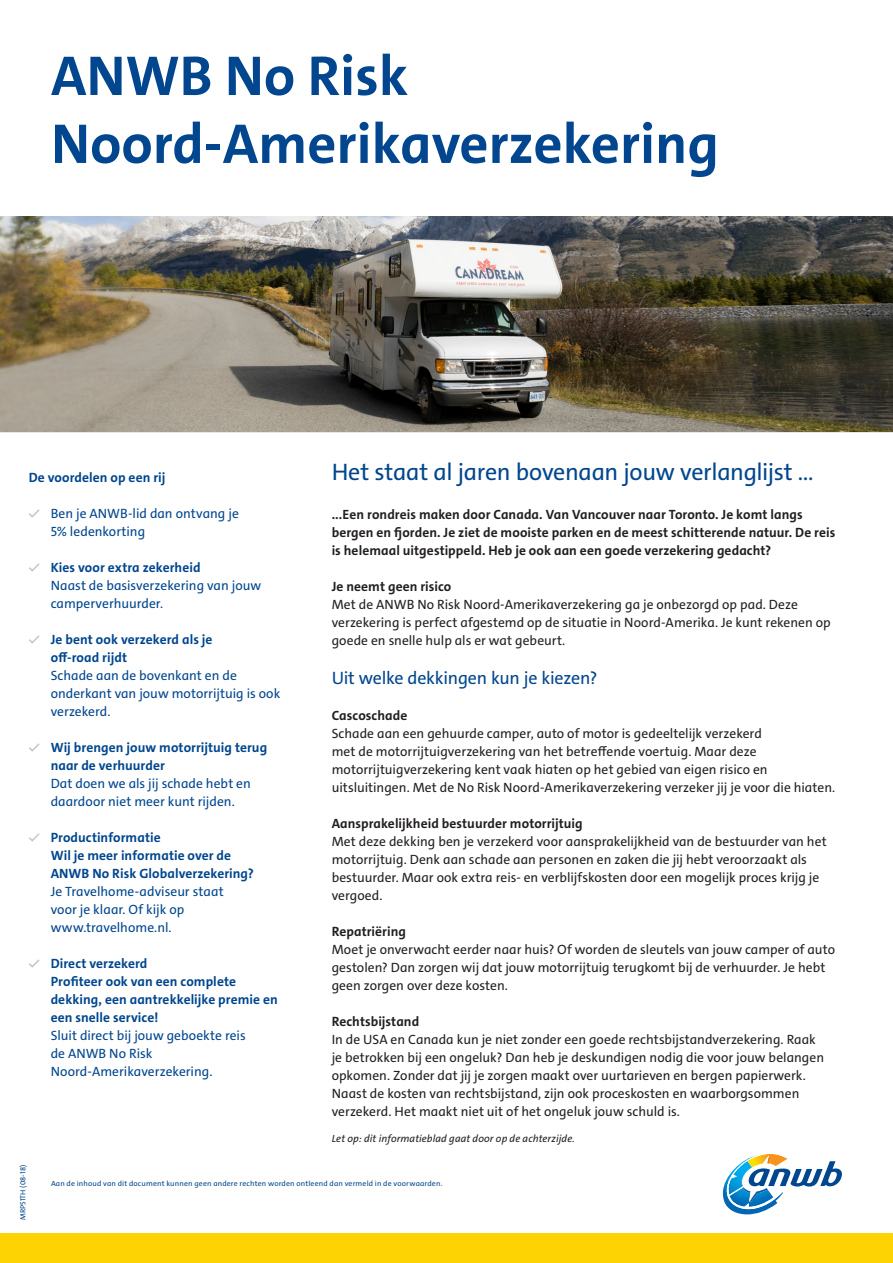
<style>
.page{position:relative;width:893px;height:1263px;background:#fff}
.page>*{position:absolute;margin:0;border:0;box-sizing:border-box;transform-origin:0 0}
.Poppins_-_Header{font:700 56.55px/67.9px "The Sans C4 s";color:#01468e}
.Poppins_-_SubKop{font:24px "The Sans C4 s";letter-spacing:-.015em;color:#01468e}
.Poppins_-_SubKop-2{font:18px "The Sans C4 s";letter-spacing:-.01em;color:#01468e}
.Poppins_-_Platte_Tks{font:13.5px/18px "The Sans C4 s";color:#231f20}
.Poppins_-_Platte_Tks-2{font:13.5px/18px "The Sans C4 s";color:#01468e}
.Poppins_-_Platte_Tks-3{font:700 13.5px/18px "The Sans C4 s";letter-spacing:.005em;color:#01468e}
.Poppins_-_Platte_Tks-4{font:700 13.5px/18px "The Sans C4 s";letter-spacing:.005em;color:#231f20}
.Poppins_-_Platte_Tks-5{font:italic 10.5px "The Sans C4 s";letter-spacing:.01em;color:#231f20}
.Poppins_-_Platte_Tks-6{font:7.5px "The Sans C4 s";letter-spacing:.02em;color:#01468e;scale:1.04 1}
.Poppins_-_Platte_Tks-7{font:7.5px "The Sans C4 s";letter-spacing:.02em;color:#01468e}
.s1{font-weight:700}
.s2{font-weight:400}
</style>
<div class="page">
<svg style="left:29px;top:509px;width:11px;height:9px"></svg>
<svg style="left:29px;top:563px;width:11px;height:9px"></svg>
<svg style="left:29px;top:635px;width:11px;height:9px"></svg>
<svg style="left:29px;top:743px;width:11px;height:9px"></svg>
<svg style="left:29px;top:833px;width:11px;height:9px"></svg>
<svg style="left:29px;top:959px;width:11px;height:9px"></svg>
<img style="left:0;top:216px;width:893px;height:216px">
<div style="left:0;top:1233px;width:893px;height:30px;background:#fed304"></div>
<svg style="left:723px;top:1154px;width:119px;height:61px"></svg>
<p class="Poppins_-_Header" style="left:51px;top:42px;width:669px">ANWB No Risk<br>Noord-Amerikaverzekering</p>
<p class="Poppins_-_Platte_Tks-3" style="left:29px;top:468px;width:138px">De voordelen op een rij</p>
<p class="Poppins_-_Platte_Tks-2" style="left:51px;top:504px;width:190px">Ben je ANWB-lid dan ontvang je<br>5% ledenkorting</p>
<p class="Poppins_-_Platte_Tks-2" style="left:51px;top:558px;width:212px"><span class="s1">Kies voor extra zekerheid<br></span>Naast de basisverzekering van jouw camperverhuurder.</p>
<p class="Poppins_-_Platte_Tks-2" style="left:51px;top:630px;width:231px"><span class="s1">Je bent ook verzekerd als je<br>off-road rijdt<br></span>Schade aan de bovenkant en de onderkant van jouw motorrijtuig is ook verzekerd.</p>
<p class="Poppins_-_Platte_Tks-2" style="left:51px;top:738px;width:218px"><span class="s1">Wij brengen jouw motorrijtuig terug naar de verhuurder<br></span>Dat doen we als jij schade hebt en daardoor niet meer kunt rijden.</p>
<p class="Poppins_-_Platte_Tks-3" style="left:51px;top:828px;width:205px">Productinformatie<br>Wil je meer informatie over de<br>ANWB No Risk Globalverzekering?<br><span class="s2">Je Travelhome-adviseur staat<br>voor je klaar. Of kijk op www.travelhome.nl.</span></p>
<p class="Poppins_-_Platte_Tks-3" style="left:51px;top:954px;width:229px">Direct verzekerd<br>Profiteer ook van een complete dekking, een aantrekkelijke premie en een snelle service!<br><span class="s2">Sluit direct bij jouw geboekte reis<br>de ANWB No Risk<br>Noord-Amerikaverzekering.</span></p>
<p class="Poppins_-_SubKop" style="left:332px;top:456px;width:484px">Het staat al jaren bovenaan jouw verlanglijst …</p>
<p class="Poppins_-_Platte_Tks-4" style="left:332px;top:505px;width:505px">...Een rondreis maken door Canada. Van Vancouver naar Toronto. Je komt langs bergen en fjorden. Je ziet de mooiste parken en de meest schitterende natuur. De reis is helemaal uitgestippeld. Heb je ook aan een goede verzekering gedacht?</p>
<p class="Poppins_-_Platte_Tks-4" style="left:332px;top:577px;width:121px">Je neemt geen risico</p>
<p class="Poppins_-_Platte_Tks" style="left:332px;top:595px;width:501px">Met de ANWB No Risk Noord-Amerikaverzekering ga je onbezorgd op pad. Deze verzekering is perfect afgestemd op de situatie in Noord-Amerika. Je kunt rekenen op goede en snelle hulp als er wat gebeurt.</p>
<p class="Poppins_-_SubKop-2" style="left:332px;top:666px;width:267px">Uit welke dekkingen kun je kiezen?</p>
<p class="Poppins_-_Platte_Tks-4" style="left:332px;top:706px;width:77px">Cascoschade</p>
<p class="Poppins_-_Platte_Tks" style="left:332px;top:724px;width:505px">Schade aan een gehuurde camper, auto of motor is gedeeltelijk verzekerd<br>met de motorrijtuigverzekering van het betreffende voertuig. Maar deze motorrijtuigverzekering kent vaak hiaten op het gebied van eigen risico en uitsluitingen. Met de No Risk Noord-Amerikaverzekering verzeker jij je voor die hiaten.</p>
<p class="Poppins_-_Platte_Tks-4" style="left:332px;top:814px;width:253px">Aansprakelijkheid bestuurder motorrijtuig</p>
<p class="Poppins_-_Platte_Tks" style="left:332px;top:832px;width:496px">Met deze dekking ben je verzekerd voor aansprakelijkheid van de bestuurder van het motorrijtuig. Denk aan schade aan personen en zaken die jij hebt veroorzaakt als bestuurder. Maar ook extra reis- en verblijfskosten door een mogelijk proces krijg je vergoed.</p>
<p class="Poppins_-_Platte_Tks-4" style="left:332px;top:922px;width:76px">Repatriëring</p>
<p class="Poppins_-_Platte_Tks" style="left:332px;top:940px;width:505px">Moet je onverwacht eerder naar huis? Of worden de sleutels van jouw camper of auto gestolen? Dan zorgen wij dat jouw motorrijtuig terugkomt bij de verhuurder. Je hebt geen zorgen over deze kosten.</p>
<p class="Poppins_-_Platte_Tks-4" style="left:332px;top:1012px;width:89px">Rechtsbijstand</p>
<p class="Poppins_-_Platte_Tks" style="left:332px;top:1030px;width:494px">In de USA en Canada kun je niet zonder een goede rechtsbijstandverzekering. Raak je betrokken bij een ongeluk? Dan heb je deskundigen nodig die voor jouw belangen opkomen. Zonder dat jij je zorgen maakt over uurtarieven en bergen papierwerk.<br>Naast de kosten van rechtsbijstand, zijn ook proceskosten en waarborgsommen verzekerd. Het maakt niet uit of het ongeluk jouw schuld is.</p>
<p class="Poppins_-_Platte_Tks-5" style="left:332px;top:1131px;width:245px">Let op: dit informatieblad gaat door op de achterzijde.</p>
<p class="Poppins_-_Platte_Tks-7" style="left:18px;top:1220px;width:57px;rotate:-90deg">MRP51TH (08-18)</p>
<p class="Poppins_-_Platte_Tks-6" style="left:51px;top:1178px;width:378px">Aan de inhoud van dit document kunnen geen andere rechten worden ontleend dan vermeld in de voorwaarden.</p>
</div>
